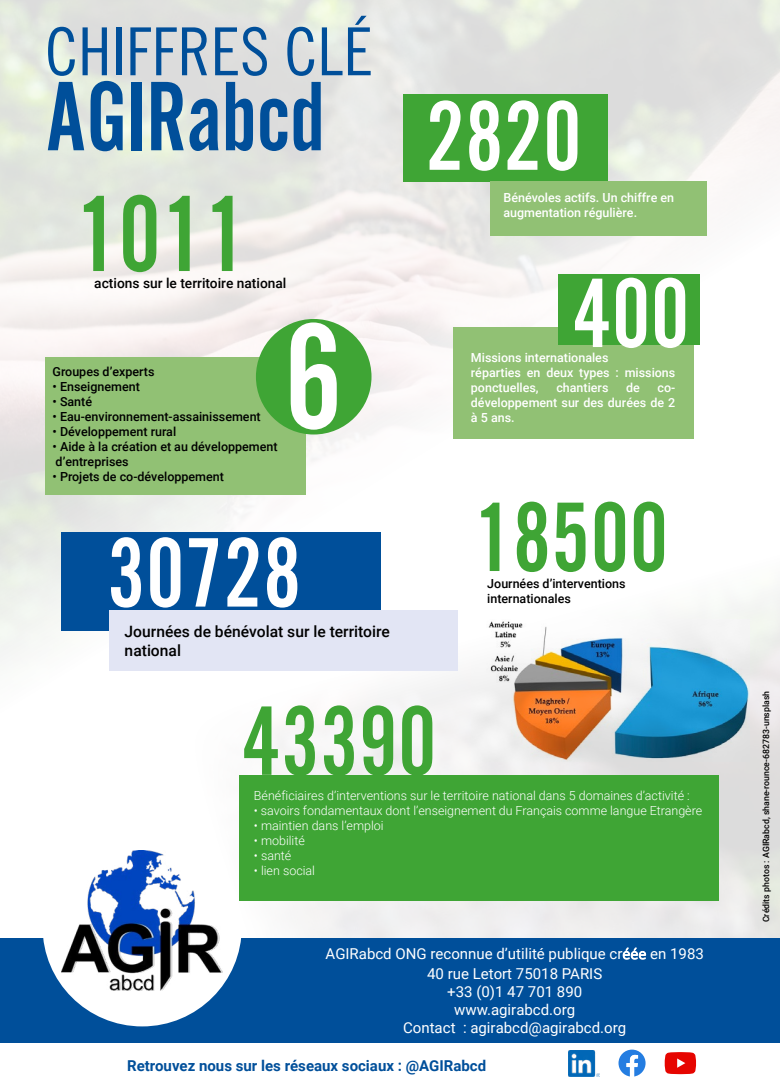
<style>
.page{position:relative;width:780px;height:1088px;background:#fff}
.page>*{position:absolute;margin:0;border:0;box-sizing:border-box;transform-origin:0 0}
.t1{font:112.75px "Alternate Got No 2 D";color:#3fa535}
.t2{font:102.5px "Alternate Got No 2 D";color:#3fa535}
.t3{font:102.5px "Alternate Got No 2 D";color:#004f9a}
.t4{font:102.5px "Alternate Got No 2 D";color:#fff}
.t5{font:66.25px "Trade Gothic Cond Eighteen";color:#004f9a}
.t6{font:56.25px "Continuo";color:#000}
.t7{font:500 15.62px/18.8px "Roboto";color:#000}
.t8{font:15px/18px "Roboto";color:#fff;text-align:center}
.t9{font:700 15px "Roboto";color:#004f9a}
.t10{font:500 13.75px "Roboto";color:#000}
.t11{font:500 12.5px/15px "Roboto";color:#000}
.t12{font:300 12.5px "Roboto";color:#fff}
.t13{font:500 12.5px/15px "Roboto";color:#fff}
.t14{font:500 8.75px "Roboto";color:#000}
.s1{font-family:"Calibri";font-weight:300;font-size:16.25px}
</style>
<div class="page">
<img style="left:0;top:0;width:780px;height:938px">
<div style="left:239px;top:775px;width:479px;height:126px;background:#3fa535"></div>
<div style="left:0;top:938px;width:780px;height:105px;background:#004f9a"></div>
<div style="left:43px;top:827px;width:199px;height:199px;background:#fff;border-radius:50%"></div>
<img style="left:61px;top:850px;width:162px;height:141px">
<img style="left:471px;top:619px;width:278px;height:142px">
<div style="left:453px;top:327px;width:240px;height:111px;background:#91c174"></div>
<div style="left:558px;top:274px;width:142px;height:70px;background:#3fa535"></div>
<div style="left:403px;top:95px;width:204px;height:87px;background:#3fa535"></div>
<div style="left:490px;top:181px;width:216px;height:55px;background:#91c174"></div>
<div style="left:61px;top:533px;width:319px;height:98px;background:#004f9a"></div>
<div style="left:110px;top:610px;width:348px;height:61px;background:#e2e5f4"></div>
<svg style="left:111px;top:537px;width:186px;height:71px"></svg>
<div style="left:45px;top:357px;width:260px;height:137px;background:#91c174"></div>
<div style="left:256px;top:319px;width:115px;height:115px;background:#3fa535;border-radius:50%"></div>
<svg style="left:291px;top:322px;width:46px;height:108px"></svg>
<img style="left:568px;top:1050px;width:31px;height:26px">
<svg style="left:618px;top:1049px;width:27px;height:27px"></svg>
<svg style="left:664px;top:1052px;width:32px;height:22px"></svg>
<h3 class="t5" style="left:45px;top:12px;width:329px">CHIFFRES CLÉ</h3>
<h2 class="t3" style="left:45px;top:62px;width:281px">AGIRabcd</h2>
<h1 class="t1" style="left:75px;top:174px;width:173px">1011</h1>
<p class="t10" style="left:94px;top:273px;width:194px">actions sur le territoire national</p>
<p class="t11" style="left:52px;top:364px;width:103px">Groupes d’experts</p>
<p class="t11" style="left:52px;top:379px;width:89px">• Enseignement</p>
<p class="t11" style="left:52px;top:394px;width:41px">• Santé</p>
<p class="t11" style="left:52px;top:409px;width:210px">• Eau-environnement-assainissement</p>
<p class="t11" style="left:52px;top:424px;width:125px">• Développement rural</p>
<p class="t11" style="left:52px;top:439px;width:226px">• Aide à la création et au développement d’entreprises</p>
<p class="t11" style="left:52px;top:469px;width:173px">• Projets de co-développement</p>
<p class="t7" style="left:125px;top:622px;width:267px">Journées de bénévolat sur le territoire national</p>
<h3 class="t6" style="left:100px;top:617px;width:156px">18500</h3>
<h2 class="t4" style="left:426px;top:82px;width:157px">2820</h2>
<p class="t13" style="left:503px;top:190px;width:172px">Bénévoles actifs. Un chiffre en augmentation régulière.</p>
<h2 class="t4" style="left:572px;top:259px;width:118px">400</h2>
<p class="t13" style="left:471px;top:349px;width:206px">Missions internationales<br>réparties en deux types : missions ponctuelles,</p>
<p class="t13" style="left:556px;top:379px;width:54px">chantiers</p>
<p class="t13" style="left:626px;top:379px;width:15px">de</p>
<p class="t13" style="left:471px;top:379px;width:206px;text-align:justify;text-indent:187px">co&shy;développement sur des durées de 2 à 5 ans.</p>
<h2 class="t2" style="left:473px;top:483px;width:196px">18500</h2>
<p class="t11" style="left:487px;top:576px;width:140px">Journées d’interventions internationales</p>
<h2 class="t2" style="left:242px;top:687px;width:196px">43390</h2>
<p class="t12" style="left:254px;top:786px;width:437px">Bénéficiaires d’interventions sur le territoire national dans 5 domaines d’activité :</p>
<p class="t12" style="left:254px;top:801px;width:450px">• savoirs fondamentaux dont l’enseignement du Français comme langue Etrangère</p>
<p class="t12" style="left:254px;top:816px;width:131px">• maintien dans l’emploi</p>
<p class="t12" style="left:254px;top:831px;width:52px">• mobilité</p>
<p class="t12" style="left:254px;top:846px;width:39px">• santé</p>
<p class="t12" style="left:254px;top:861px;width:63px">• lien social</p>
<p class="t8" style="left:325px;top:943px;width:380px;line-height:19.5px">AGIRabcd ONG reconnue d’utilité publique cr<span class="s1">éée</span> en 1983<br>40 rue Letort 75018 PARIS</p>
<p class="t8" style="left:403px;top:982px;width:224px">+33 (0)1 47 701 890 www.agirabcd.org<br>Contact : agirabcd@agirabcd.org</p>
<p class="t9" style="left:127px;top:1055px;width:360px">Retrouvez nous sur les réseaux sociaux : @AGIRabcd</p>
<p class="t14" style="left:759px;top:922px;width:233px;rotate:-90deg">Crédits photos : AGIRabcd, shane-rounce-682783-unsplash</p>
</div>
